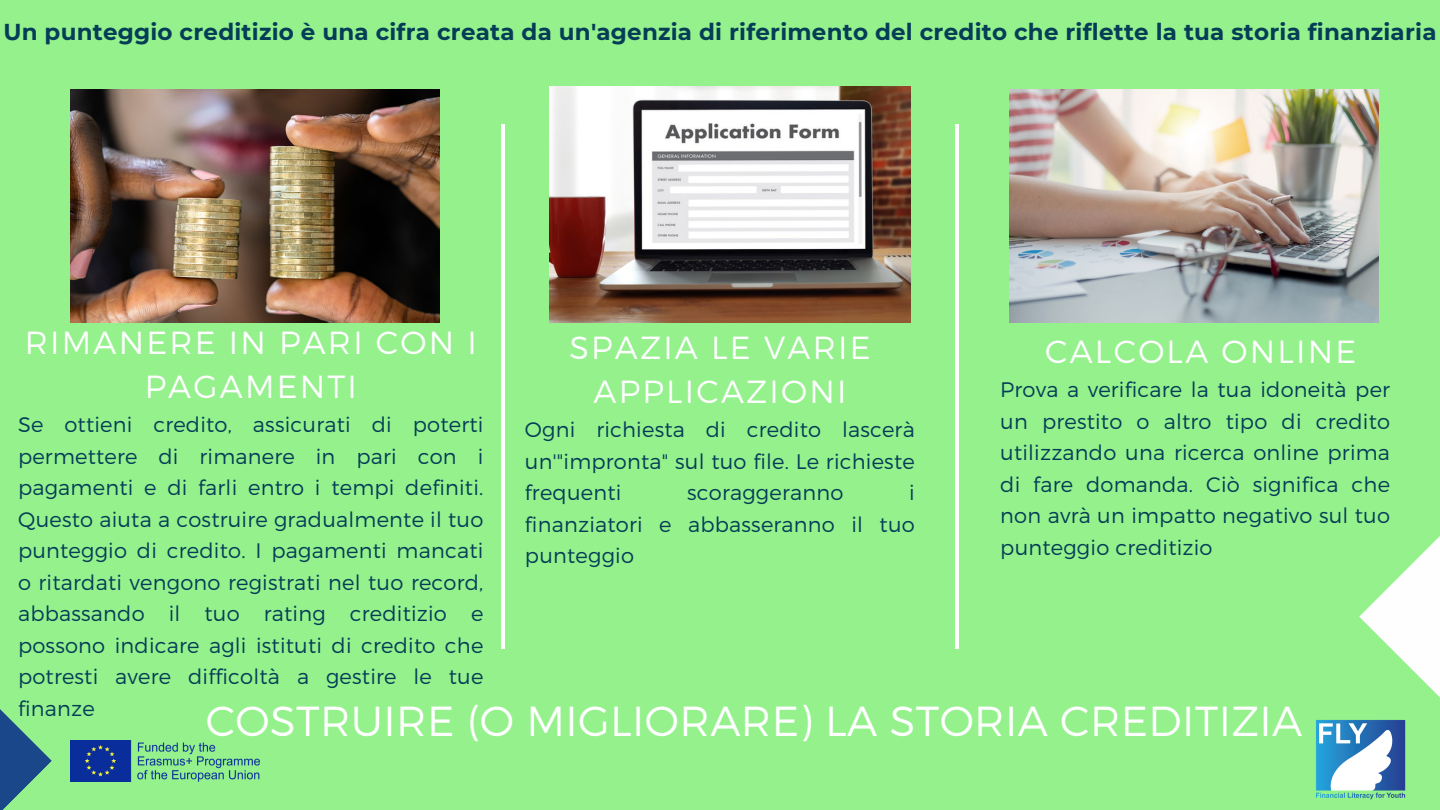
<style>
.page{position:relative;width:1440px;height:810px;background:#94f18c}
.page>*{position:absolute;margin:0;border:0;box-sizing:border-box;transform-origin:0 0}
.t1{font:300 42px "Montserrat";letter-spacing:.01em;color:#fff}
.t2{font:300 32px/44.2px "Montserrat";letter-spacing:.07em;color:#fefeff;text-align:center}
.t3{font:700 23px "Montserrat";letter-spacing:.01em;color:#053d57}
.t4{font:300 21px/31.5px "Montserrat";letter-spacing:.01em;color:#053d57;text-align:justify}
</style>
<div class="page">
<hr style="left:502px;top:124px;width:3px;height:525px;background:#fefeff">
<hr style="left:955px;top:124px;width:4px;height:525px;background:#fefeff">
<svg style="left:0;top:709px;width:52px;height:101px"></svg>
<svg style="left:1359px;top:536px;width:81px;height:161px"></svg>
<img style="left:70px;top:740px;width:190px;height:41px">
<img style="left:70px;top:90px;width:370px;height:232px">
<img style="left:550px;top:86px;width:361px;height:236px">
<img style="left:1009px;top:90px;width:369px;height:232px">
<img style="left:1316px;top:720px;width:90px;height:80px">
<p class="t3" style="left:3px;top:17px;width:1435px">Un punteggio creditizio è una cifra creata da un'agenzia di riferimento del credito che riflette la tua storia finanziaria</p>
<p class="t2" style="left:25px;top:319px;width:454px">RIMANERE IN PARI CON I<br>PAGAMENTI</p>
<p class="t4" style="left:18px;top:408px;width:467px">Se ottieni credito, assicurati di poterti permettere di rimanere in pari con i pagamenti e di farli entro i tempi definiti.<br>Questo aiuta a costruire gradualmente il tuo punteggio di credito. I pagamenti mancati o ritardati vengono registrati nel tuo record, abbassando il tuo rating creditizio e possono indicare agli istituti di credito che potresti avere difficoltà a gestire le tue finanze</p>
<p class="t2" style="left:569px;top:324px;width:303px">SPAZIA LE VARIE<br>APPLICAZIONI</p>
<p class="t4" style="left:525px;top:413px;width:391px">Ogni richiesta di credito lascerà un'"impronta" sul tuo file. Le richieste frequenti</p>
<p class="t2" style="left:1045px;top:328px;width:313px">CALCOLA ONLINE</p>
<p class="t4" style="left:1000px;top:373px;width:391px">Prova a verificare la tua idoneità per un prestito o altro tipo di credito utilizzando una ricerca online prima di fare domanda. Ciò significa che non avrà un impatto negativo sul tuo punteggio creditizio</p>
<p class="t4" style="left:525px;top:476px;width:391px;text-indent:384px">i finanziatori e abbasseranno il tuo punteggio</p>
<p class="t4" style="left:687px;top:476px;width:158px">scoraggeranno</p>
<p class="t1" style="left:206px;top:694px;width:1098px">COSTRUIRE (O MIGLIORARE) LA STORIA CREDITIZIA</p>
</div>
